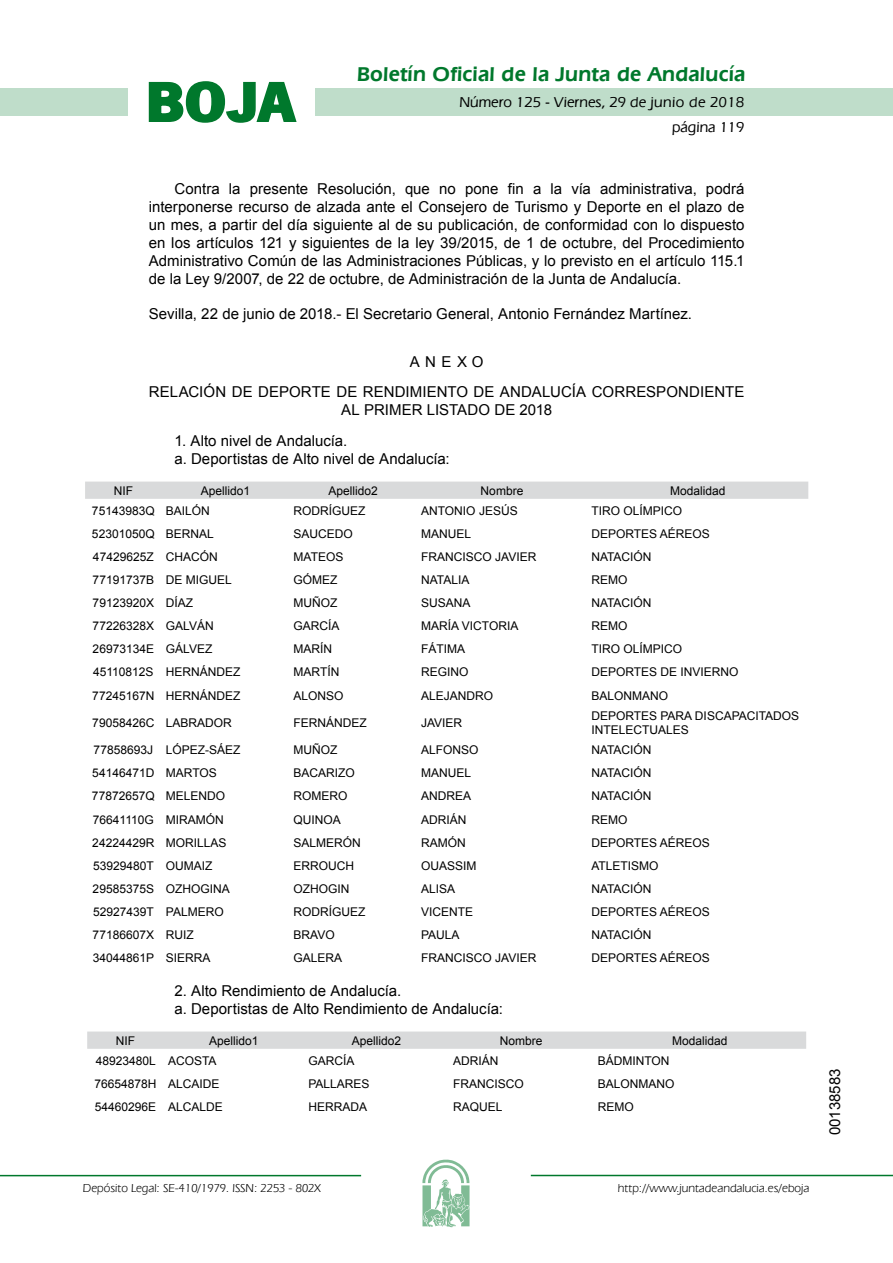
<style>
.page{position:relative;width:893px;height:1263px;background:#fff}
.page>*{position:absolute;margin:0;border:0;box-sizing:border-box;transform-origin:0 0}
.t1{font:700 57.75px "News Got T";color:#00782c;scale:1.14 1}
.t2{font:600 21px "Eras IT Cby BT";letter-spacing:.01em;color:#00782c}
.t3{font:15px/18px "Arial";color:#000}
.t4{font:500 15px/24.5px "Eras IT Cby BT";color:#000;text-align:right}
.t5{font:12px/14.4px "Arial";color:#000}
.t6{font:12px "Eras IT Cby BT";color:#000}
</style>
<div class="page">
<div style="left:315px;top:88px;width:577px;height:28px;background:#bfddca"></div>
<div style="left:0;top:88px;width:128px;height:28px;background:#bfddca"></div>
<hr style="left:0;top:1175px;width:361px;height:1px;background:#00782c">
<svg style="left:422px;top:1159px;width:47px;height:68px"></svg>
<hr style="left:531px;top:1175px;width:361px;height:1px;background:#00782c">
<svg style="left:148px;top:81px;width:149px;height:42px"></svg>
<div style="left:85px;top:482px;width:723px;height:17px;background:#d9dadb"></div>
<div style="left:87px;top:1032px;width:719px;height:17px;background:#d9dadb"></div>
<h1 class="t1" style="left:145px;top:68px;width:133px">BOJA</h1>
<h2 class="t2" style="left:357px;top:62px;width:390px">Boletín Oficial de la Junta de Andalucía</h2>
<p class="t4" style="left:459px;top:90px;width:286px">Número 125 - Viernes, 29 de junio de 2018 página 119</p>
<p class="t3" style="left:149px;top:180px;width:597px;text-align:justify;text-indent:26px">Contra la presente Resolución, que no pone fin a la vía administrativa, podrá interponerse recurso de alzada ante el Consejero de Turismo y Deporte en el plazo de un mes, a partir del día siguiente al de su publicación, de conformidad con lo dispuesto en los artículos 121 y siguientes de la ley 39/2015, de 1 de octubre, del Procedimiento Administrativo Común de las Administraciones Públicas, y lo previsto en el artículo 115.1 de la Ley 9/2007, de 22 de octubre, de Administración de la Junta de Andalucía.</p>
<p class="t3" style="left:149px;top:305px;width:544px">Sevilla, 22 de junio de 2018.- El Secretario General, Antonio Fernández Martínez.</p>
<p class="t3" style="left:149px;top:346px;width:597px;line-height:30.8px;text-align:center">ANEXO<br>RELACIÓN DE DEPORTE DE RENDIMIENTO DE ANDALUCÍA CORRESPONDIENTE</p>
<p class="t3" style="left:341px;top:401px;width:212px">AL PRIMER LISTADO DE 2018</p>
<p class="t3" style="left:174px;top:432px;width:277px">1. Alto nivel de Andalucía.<br>a. Deportistas de Alto nivel de Andalucía:</p>
<p class="t5" style="left:114px;top:483px;width:21px">NIF</p>
<p class="t5" style="left:201px;top:483px;width:51px">Apellido1</p>
<p class="t5" style="left:328px;top:483px;width:51px">Apellido2</p>
<p class="t5" style="left:480px;top:483px;width:44px">Nombre</p>
<p class="t5" style="left:670px;top:483px;width:57px">Modalidad</p>
<p class="t5" style="left:92px;top:503px;width:119px">75143983Q BAILÓN</p>
<p class="t5" style="left:293px;top:503px;width:73px">RODRÍGUEZ</p>
<p class="t5" style="left:421px;top:503px;width:98px">ANTONIO JESÚS</p>
<p class="t5" style="left:591px;top:503px;width:92px">TIRO OLÍMPICO</p>
<p class="t5" style="left:92px;top:527px;width:123px">52301050Q BERNAL</p>
<p class="t5" style="left:293px;top:527px;width:61px">SAUCEDO</p>
<p class="t5" style="left:421px;top:527px;width:52px">MANUEL</p>
<p class="t5" style="left:591px;top:527px;width:120px">DEPORTES AÉREOS</p>
<p class="t5" style="left:93px;top:550px;width:126px">47429625Z CHACÓN</p>
<p class="t5" style="left:293px;top:550px;width:51px">MATEOS</p>
<p class="t5" style="left:421px;top:550px;width:117px">FRANCISCO JAVIER</p>
<p class="t5" style="left:591px;top:550px;width:62px">NATACIÓN</p>
<p class="t5" style="left:93px;top:573px;width:141px">77191737B DE MIGUEL</p>
<p class="t5" style="left:293px;top:573px;width:46px">GÓMEZ</p>
<p class="t5" style="left:421px;top:573px;width:50px">NATALIA</p>
<p class="t5" style="left:591px;top:573px;width:37px">REMO</p>
<p class="t5" style="left:93px;top:596px;width:102px">79123920X DÍAZ</p>
<p class="t5" style="left:293px;top:596px;width:45px">MUÑOZ</p>
<p class="t5" style="left:421px;top:596px;width:51px">SUSANA</p>
<p class="t5" style="left:591px;top:596px;width:62px">NATACIÓN</p>
<p class="t5" style="left:93px;top:619px;width:123px">77226328X GALVÁN</p>
<p class="t5" style="left:293px;top:619px;width:48px">GARCÍA</p>
<p class="t5" style="left:421px;top:619px;width:99px">MARÍA VICTORIA</p>
<p class="t5" style="left:591px;top:619px;width:37px">REMO</p>
<p class="t5" style="left:93px;top:642px;width:121px">26973134E GÁLVEZ</p>
<p class="t5" style="left:293px;top:642px;width:40px">MARÍN</p>
<p class="t5" style="left:421px;top:642px;width:46px">FÁTIMA</p>
<p class="t5" style="left:591px;top:642px;width:92px">TIRO OLÍMPICO</p>
<p class="t5" style="left:93px;top:665px;width:149px">45110812S HERNÁNDEZ</p>
<p class="t5" style="left:293px;top:665px;width:47px">MARTÍN</p>
<p class="t5" style="left:421px;top:665px;width:49px">REGINO</p>
<p class="t5" style="left:591px;top:665px;width:149px">DEPORTES DE INVIERNO</p>
<p class="t5" style="left:92px;top:688px;width:150px">77245167N HERNÁNDEZ</p>
<p class="t5" style="left:293px;top:688px;width:52px">ALONSO</p>
<p class="t5" style="left:421px;top:688px;width:74px">ALEJANDRO</p>
<p class="t5" style="left:591px;top:688px;width:78px">BALONMANO</p>
<p class="t5" style="left:92px;top:716px;width:141px">79058426C LABRADOR</p>
<p class="t5" style="left:293px;top:716px;width:75px">FERNÁNDEZ</p>
<p class="t5" style="left:421px;top:716px;width:43px">JAVIER</p>
<p class="t5" style="left:591px;top:708px;width:209px">DEPORTES PARA DISCAPACITADOS<br>INTELECTUALES</p>
<p class="t5" style="left:94px;top:743px;width:148px">77858693J LÓPEZ-SÁEZ</p>
<p class="t5" style="left:293px;top:743px;width:45px">MUÑOZ</p>
<p class="t5" style="left:421px;top:743px;width:59px">ALFONSO</p>
<p class="t5" style="left:591px;top:743px;width:62px">NATACIÓN</p>
<p class="t5" style="left:92px;top:766px;width:126px">54146471D MARTOS</p>
<p class="t5" style="left:293px;top:766px;width:63px">BACARIZO</p>
<p class="t5" style="left:421px;top:766px;width:52px">MANUEL</p>
<p class="t5" style="left:591px;top:766px;width:62px">NATACIÓN</p>
<p class="t5" style="left:92px;top:789px;width:135px">77872657Q MELENDO</p>
<p class="t5" style="left:293px;top:789px;width:55px">ROMERO</p>
<p class="t5" style="left:421px;top:789px;width:52px">ANDREA</p>
<p class="t5" style="left:591px;top:789px;width:62px">NATACIÓN</p>
<p class="t5" style="left:93px;top:812px;width:132px">76641110G MIRAMÓN</p>
<p class="t5" style="left:293px;top:812px;width:49px">QUINOA</p>
<p class="t5" style="left:421px;top:812px;width:47px">ADRIÁN</p>
<p class="t5" style="left:591px;top:812px;width:37px">REMO</p>
<p class="t5" style="left:92px;top:835px;width:136px">24224429R MORILLAS</p>
<p class="t5" style="left:293px;top:835px;width:69px">SALMERÓN</p>
<p class="t5" style="left:421px;top:835px;width:46px">RAMÓN</p>
<p class="t5" style="left:591px;top:835px;width:120px">DEPORTES AÉREOS</p>
<p class="t5" style="left:93px;top:858px;width:121px">53929480T OUMAIZ</p>
<p class="t5" style="left:293px;top:858px;width:62px">ERROUCH</p>
<p class="t5" style="left:421px;top:858px;width:57px">OUASSIM</p>
<p class="t5" style="left:591px;top:858px;width:69px">ATLETISMO</p>
<p class="t5" style="left:93px;top:882px;width:139px">29585375S OZHOGINA</p>
<p class="t5" style="left:293px;top:882px;width:58px">OZHOGIN</p>
<p class="t5" style="left:421px;top:882px;width:36px">ALISA</p>
<p class="t5" style="left:591px;top:882px;width:62px">NATACIÓN</p>
<p class="t5" style="left:93px;top:905px;width:132px">52927439T PALMERO</p>
<p class="t5" style="left:293px;top:905px;width:73px">RODRÍGUEZ</p>
<p class="t5" style="left:421px;top:905px;width:54px">VICENTE</p>
<p class="t5" style="left:591px;top:905px;width:120px">DEPORTES AÉREOS</p>
<p class="t5" style="left:93px;top:928px;width:103px">77186607X RUIZ</p>
<p class="t5" style="left:293px;top:928px;width:43px">BRAVO</p>
<p class="t5" style="left:421px;top:928px;width:40px">PAULA</p>
<p class="t5" style="left:591px;top:928px;width:62px">NATACIÓN</p>
<p class="t5" style="left:93px;top:951px;width:119px">34044861P SIERRA</p>
<p class="t5" style="left:293px;top:951px;width:50px">GALERA</p>
<p class="t5" style="left:421px;top:951px;width:117px">FRANCISCO JAVIER</p>
<p class="t5" style="left:591px;top:951px;width:120px">DEPORTES AÉREOS</p>
<p class="t3" style="left:174px;top:982px;width:330px">2. Alto Rendimiento de Andalucía.<br>a. Deportistas de Alto Rendimiento de Andalucía:</p>
<p class="t5" style="left:116px;top:1033px;width:21px">NIF</p>
<p class="t5" style="left:209px;top:1033px;width:51px">Apellido1</p>
<p class="t5" style="left:352px;top:1033px;width:51px">Apellido2</p>
<p class="t5" style="left:500px;top:1033px;width:44px">Nombre</p>
<p class="t5" style="left:672px;top:1033px;width:57px">Modalidad</p>
<p class="t5" style="left:96px;top:1053px;width:122px">48923480L ACOSTA</p>
<p class="t5" style="left:308px;top:1053px;width:48px">GARCÍA</p>
<p class="t5" style="left:453px;top:1053px;width:47px">ADRIÁN</p>
<p class="t5" style="left:597px;top:1053px;width:73px">BÁDMINTON</p>
<p class="t5" style="left:94px;top:1077px;width:126px">76654878H ALCAIDE</p>
<p class="t5" style="left:308px;top:1077px;width:63px">PALLARES</p>
<p class="t5" style="left:453px;top:1077px;width:72px">FRANCISCO</p>
<p class="t5" style="left:597px;top:1077px;width:78px">BALONMANO</p>
<p class="t5" style="left:95px;top:1100px;width:129px">54460296E ALCALDE</p>
<p class="t5" style="left:308px;top:1100px;width:60px">HERRADA</p>
<p class="t5" style="left:453px;top:1100px;width:51px">RAQUEL</p>
<p class="t5" style="left:597px;top:1100px;width:37px">REMO</p>
<p class="t6" style="left:83px;top:1181px;width:239px">Depósito Legal: SE-410/1979. ISSN: 2253 - 802X</p>
<p class="t6" style="left:618px;top:1181px;width:193px">http://www.juntadeandalucia.es/eboja</p>
<p class="t3" style="left:826px;top:1135px;width:68px;rotate:-90deg">00138583</p>
</div>
